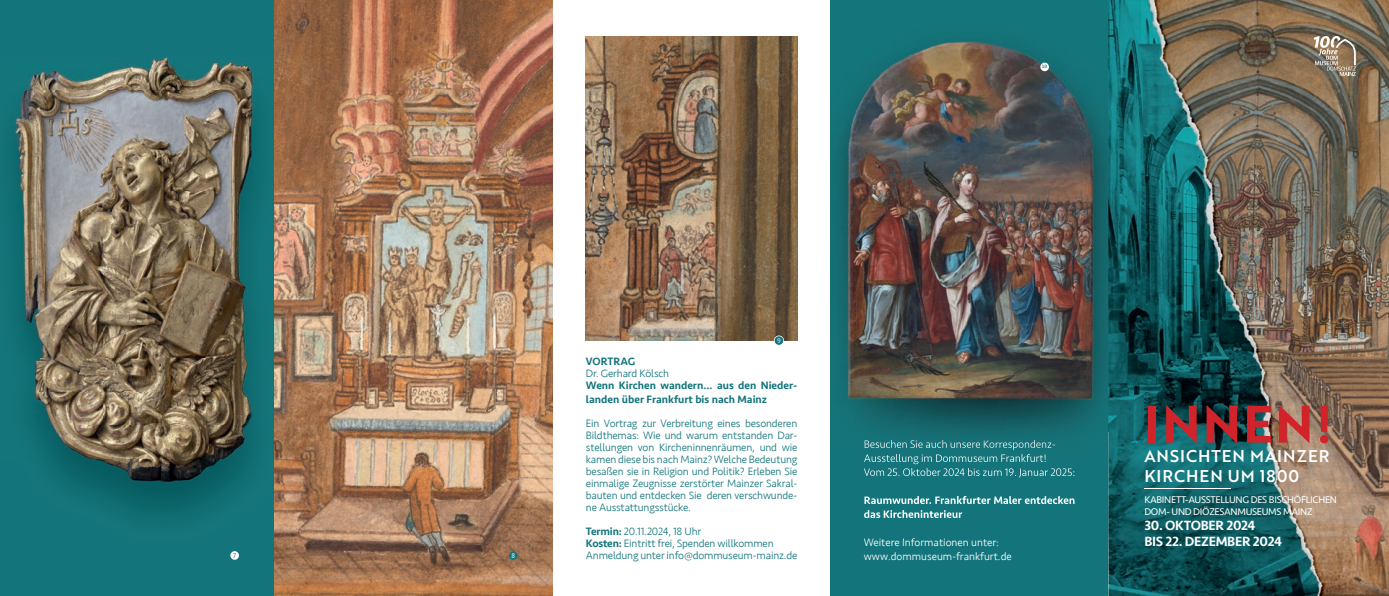
<style>
.page{position:relative;width:1389px;height:596px;background:#fff}
.page>*{position:absolute;margin:0;border:0;box-sizing:border-box;transform-origin:0 0}
.t1{font:50.9px "Brother 1816 Bold";letter-spacing:.04em;color:#d1232a}
.t2{font:16.6px/19.9px "Brother 1816 Medium";letter-spacing:.06em;color:#fff}
.t3{font:500 13.9px/15.6px "Seravek Basic";letter-spacing:-.02em;color:#fff}
.t4{font:300 11px/12px "Seravek";letter-spacing:-.015em;color:#13757b;text-align:justify}
.t5{font:500 11px/14px "Seravek";color:#13757b}
.t6{font:300 11px/14px "Seravek";color:#fff}
.t7{font:10.1px/11.4px "Seravek Basic";letter-spacing:-.03em;color:#fff}
.t8{font:7px "Kievit OT";color:#fff}
.t9{font:7px "Kievit OT";color:#13757b}
.t10{font:500 5px "Kievit OT";color:#13757b}
.s1{font-weight:500}
</style>
<div class="page">
<div style="left:0;top:0;width:275px;height:595px;background:#13757b"></div>
<img style="left:11px;top:5px;width:264px;height:535px">
<svg style="left:230px;top:550px;width:9px;height:9px"></svg>
<img style="left:275px;top:0;width:278px;height:595px">
<div style="left:509px;top:551px;width:8px;height:8px;background:#13757b;border-radius:50%"></div>
<img style="left:586px;top:36px;width:211px;height:304px">
<svg style="left:774px;top:335px;width:10px;height:10px"></svg>
<div style="left:831px;top:0;width:277px;height:595px;background:#13757b"></div>
<img style="left:836px;top:40px;width:272px;height:478px">
<img style="left:865px;top:440px;width:190px;height:10px">
<img style="left:864px;top:453px;width:182px;height:11px">
<img style="left:864px;top:468px;width:210px;height:9px">
<img style="left:864px;top:495px;width:211px;height:8px">
<img style="left:864px;top:509px;width:98px;height:8px">
<div style="left:1040px;top:63px;width:9px;height:8px;background:#fff;border-radius:50%"></div>
<img style="left:1108px;top:0;width:281px;height:595px">
<svg style="left:1314px;top:36px;width:42px;height:40px;background:#9f8f7d"></svg>
<img style="left:1128px;top:488px;width:119px;height:57px">
<hr style="left:1144px;top:488px;width:87px;height:1px;background:#fff">
<p class="t10" style="left:1042px;top:64px;width:7px">10</p>
<p class="t9" style="left:233px;top:551px;width:5px">7</p>
<p class="t8" style="left:511px;top:551px;width:5px">8</p>
<p class="t8" style="left:777px;top:336px;width:5px">9</p>
<p class="t5" style="left:586px;top:354px;width:51px">VORTRAG</p>
<p class="t4" style="left:586px;top:367px;width:85px">Dr. Gerhard Kölsch</p>
<p class="t5" style="left:586px;top:378px;width:213px">Wenn Kirchen wandern... aus den Nieder&shy;landen über Frankfurt bis nach Mainz</p>
<p class="t4" style="left:586px;top:417px;width:213px">Ein Vortrag zur Verbreitung eines besonderen Bildthemas: Wie und warum entstanden Dar&shy;stellungen von Kircheninnenräumen, und wie kamen diese bis nach Mainz? Welche Bedeutung besaßen sie in Religion und Politik? Erleben Sie einmalige Zeugnisse zerstörter Mainzer Sakral&shy;bauten und entdecken Sie deren verschwunde&shy;ne Ausstattungsstücke.</p>
<p class="t4" style="left:586px;top:525px;width:213px;text-align:left"><span class="s1">Termin:</span> 20.11.2024, 18 Uhr<br><span class="s1">Kosten:</span> Eintritt frei, Spenden willkommen<br>Anmeldung unter info@dommuseum-mainz.de</p>
<p class="t6" style="left:864px;top:535px;width:150px">Weitere Informationen unter: www.dommuseum-frankfurt.de</p>
<h1 class="t1" style="left:1144px;top:385px;width:190px">INNEN!</h1>
<h2 class="t2" style="left:1144px;top:445px;width:187px">ANSICHTEN MAINZER<br>KIRCHEN UM 1800</h2>
<p class="t7" style="left:1144px;top:494px;width:194px">KABINETT-AUSSTELLUNG DES BISCHÖFLICHEN<br>DOM- UND DIÖZESANMUSEUMS MAINZ</p>
<p class="t3" style="left:1144px;top:517px;width:139px">30. OKTOBER 2024<br>BIS 22. DEZEMBER 2024</p>
</div>
